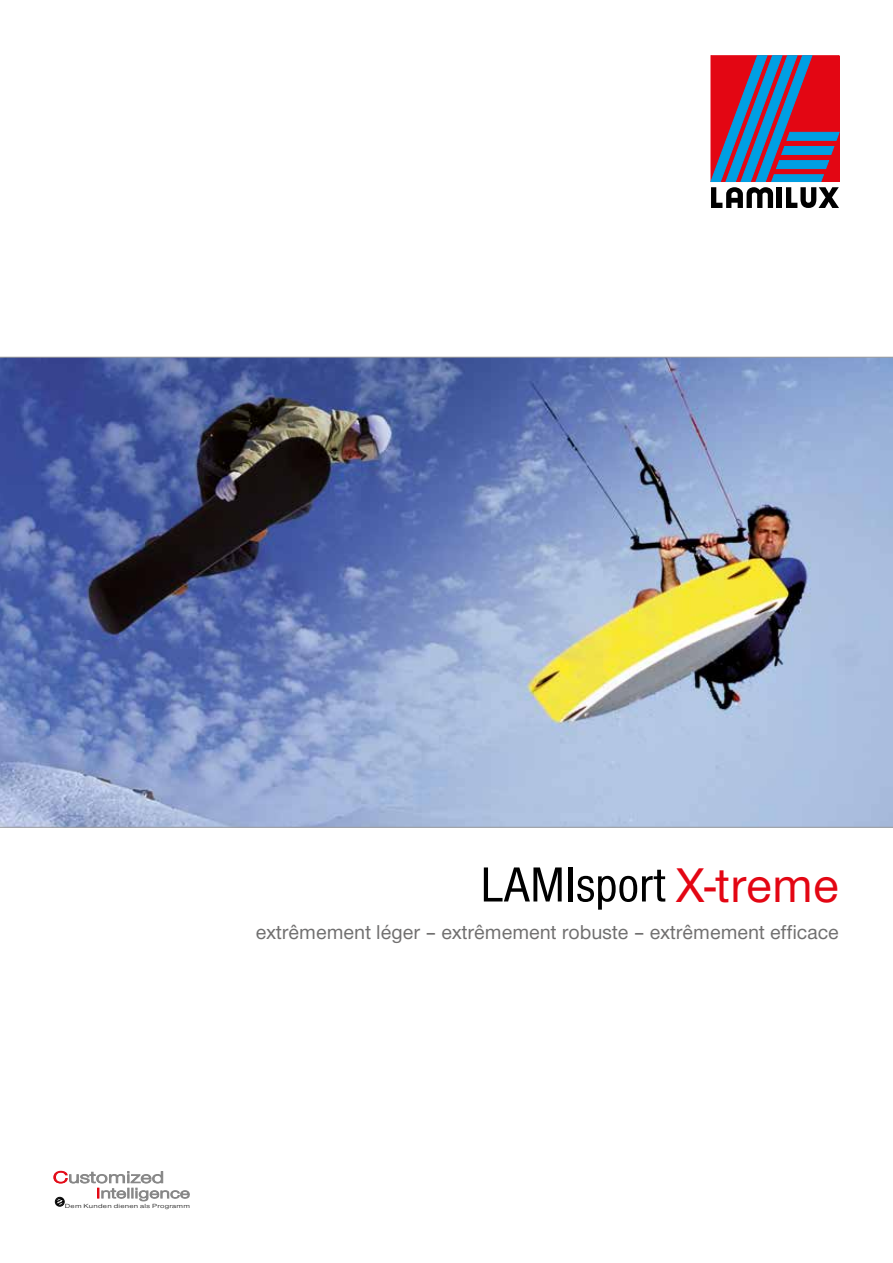
<style>
.page{position:relative;width:893px;height:1263px;background:#fff}
.page>*{position:absolute;margin:0;border:0;box-sizing:border-box;transform-origin:0 0}
.t1{font:condensed 51px "Nimbus Sans T";color:#000;scale:1.04 1}
.t2{font:500 20.85px "Nimbus Sans Novus T";color:#706f6f}
.t3{font:6.15px "Nimbus Sans Novus T";letter-spacing:.03em;color:#000;scale:1.31 1}
.s1{font-family:"Nimbus Sans Novus T";font-weight:500;font-stretch:normal;font-size:50.55px;color:#e30613}
</style>
<div class="page">
<svg style="left:711px;top:56px;width:128px;height:152px;background:#825372"></svg>
<svg style="left:54px;top:1171px;width:136px;height:35px"></svg>
<svg style="left:0;top:357px;width:893px;height:471px;background:#7e8eb3"></svg>
<h1 class="t1" style="left:481px;top:855px;width:346px">LAMIsport <span class="s1">X-treme</span></h1>
<p class="t2" style="left:256px;top:920px;width:585px">extrêmement léger – extrêmement robuste – extrêmement efficace</p>
<p class="t3" style="left:65px;top:1202px;width:97px">Dem Kunden dienen als Programm</p>
</div>
